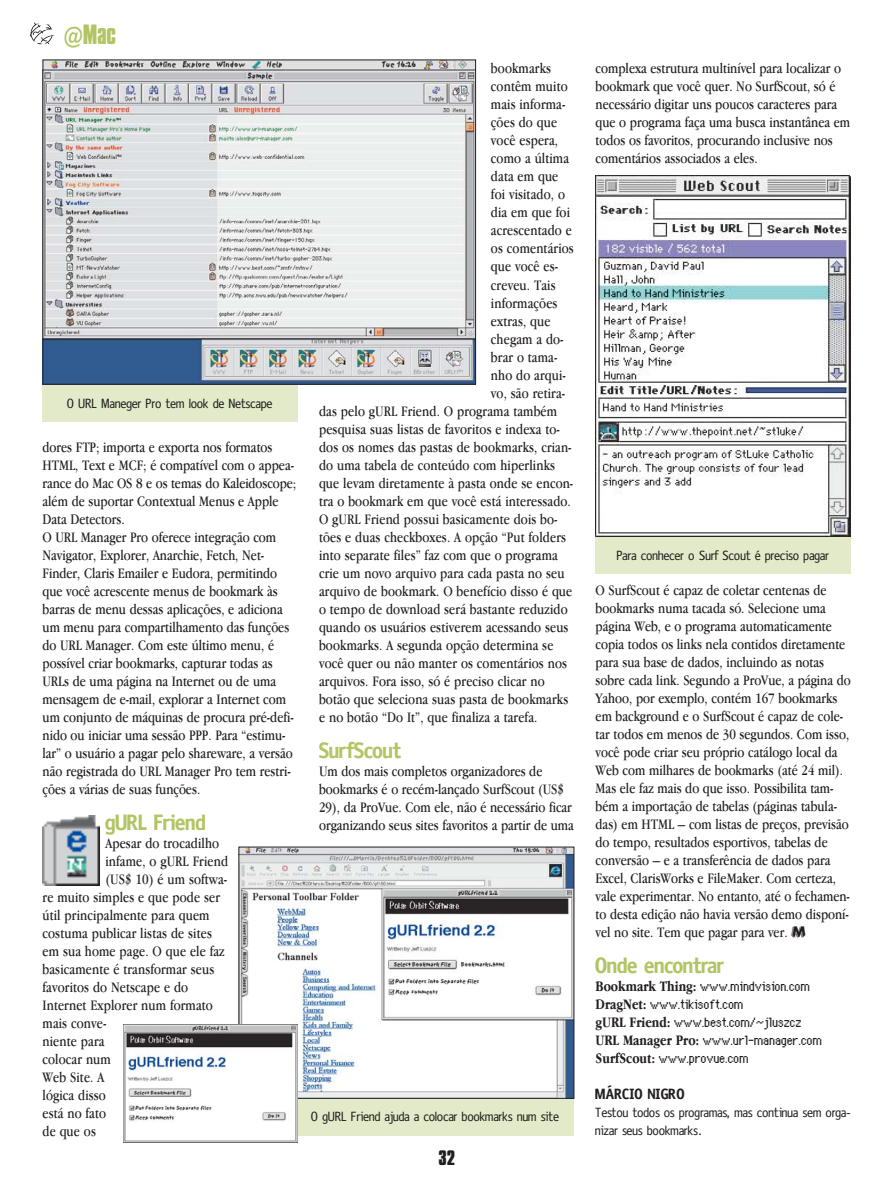
<style>
.page{position:relative;width:893px;height:1190px;background:#fff}
.page>*{position:absolute;margin:0;border:0;box-sizing:border-box;transform-origin:0 0}
.t1{font:700 24px "Compacta BT";color:#b1c564;scale:.8 1}
.t2{font:700 22.5px "Oficina";color:#b1c564}
.t3{font:700 18px "Compacta BT";color:#231f1f}
.t4{font:15px/18px "Macmania Garamond Normal";color:#231f1f}
.t5{font:15px/18px "Genoveva";color:#231f1f}
.t6{font:700 15px "Oficina";letter-spacing:.015em;color:#231f1f}
.t7{font:13.5px/18px "Oficina";color:#231f1f}
.s1{font-family:"Macmania Garamond";font-weight:700}
</style>
<div class="page">
<svg style="left:30px;top:22px;width:25px;height:23px"></svg>
<div style="left:297px;top:1099px;width:277px;height:36px;background:#e3eaca"></div>
<img style="left:240px;top:848px;width:332px;height:248px">
<svg style="left:43px;top:825px;width:57px;height:61px"></svg>
<img style="left:43px;top:815px;width:56px;height:70px">
<img style="left:124px;top:1024px;width:174px;height:118px">
<img style="left:45px;top:62px;width:429px;height:320px">
<div style="left:43px;top:385px;width:255px;height:36px;background:#e3eaca"></div>
<img style="left:595px;top:175px;width:255px;height:362px">
<div style="left:595px;top:537px;width:255px;height:36px;background:#e3eaca"></div>
<h1 class="t1" style="left:64px;top:24px;width:67px">@Mac</h1>
<p class="t7" style="left:68px;top:395px;width:207px">O URL Maneger Pro tem look de Netscape</p>
<p class="t4" style="left:43px;top:439px;width:255px">dores FTP; importa e exporta nos formatos HTML, Text e MCF; é compatível com o appea&shy;rance do Mac OS 8 e os temas do Kaleidoscope; além de suportar Contextual Menus e Apple Data Detectors.<br>O URL Manager Pro oferece integração com Navigator, Explorer, Anarchie, Fetch, Net-Finder, Claris Emailer e Eudora, permitindo que você acrescente menus de bookmark às barras de menu dessas aplicações, e adiciona um menu para compartilhamento das funções do URL Manager. Com este último menu, é possível criar bookmarks, capturar todas as URLs de uma página na Internet ou de uma mensagem de e-mail, explorar a Internet com um conjunto de máquinas de procura pré-defi&shy;nido ou iniciar uma sessão PPP. Para “estimu&shy;lar” o usuário a pagar pelo shareware, a versão não registrada do URL Manager Pro tem restri&shy;ções a várias de suas funções.</p>
<h2 class="t2" style="left:105px;top:814px;width:102px">gURL Friend</h2>
<p class="t4" style="left:105px;top:835px;width:115px">Apesar do trocadilho</p>
<p class="t4" style="left:105px;top:853px;width:124px">infame, o gURL Friend</p>
<p class="t4" style="left:105px;top:871px;width:123px">(US$ 10) é um softwa-</p>
<p class="t4" style="left:43px;top:889px;width:179px">re muito simples e que pode ser</p>
<p class="t4" style="left:43px;top:907px;width:168px">útil principalmente para quem</p>
<p class="t4" style="left:43px;top:925px;width:171px">costuma publicar listas de sites</p>
<p class="t4" style="left:43px;top:943px;width:184px">em sua home page. O que ele faz</p>
<p class="t4" style="left:43px;top:961px;width:173px">basicamente é transformar seus</p>
<p class="t4" style="left:43px;top:979px;width:147px">favoritos do Netscape e do</p>
<p class="t4" style="left:43px;top:997px;width:172px">Internet Explorer num formato</p>
<p class="t4" style="left:43px;top:1015px;width:65px">mais conve-</p>
<p class="t4" style="left:43px;top:1033px;width:63px">niente para</p>
<p class="t4" style="left:43px;top:1051px;width:70px">colocar num</p>
<p class="t4" style="left:43px;top:1069px;width:63px">Web Site. A</p>
<p class="t4" style="left:43px;top:1087px;width:65px">lógica disso</p>
<p class="t4" style="left:43px;top:1105px;width:65px">está no fato</p>
<p class="t4" style="left:43px;top:1123px;width:55px">de que os</p>
<p class="t4" style="left:491px;top:61px;width:62px">bookmarks</p>
<p class="t4" style="left:491px;top:79px;width:78px">contêm muito</p>
<p class="t4" style="left:491px;top:97px;width:76px">mais informa-</p>
<p class="t4" style="left:491px;top:115px;width:68px">ções do que</p>
<p class="t4" style="left:491px;top:133px;width:69px">você espera,</p>
<p class="t4" style="left:491px;top:151px;width:80px">como a última</p>
<p class="t4" style="left:491px;top:169px;width:69px">data em que</p>
<p class="t4" style="left:491px;top:187px;width:75px">foi visitado, o</p>
<p class="t4" style="left:491px;top:205px;width:80px">dia em que foi</p>
<p class="t4" style="left:491px;top:223px;width:82px">acrescentado e</p>
<p class="t4" style="left:491px;top:241px;width:84px">os comentários</p>
<p class="t4" style="left:491px;top:259px;width:69px">que você es-</p>
<p class="t4" style="left:491px;top:277px;width:66px">creveu. Tais</p>
<p class="t4" style="left:491px;top:295px;width:68px">informações</p>
<p class="t4" style="left:491px;top:313px;width:61px">extras, que</p>
<p class="t4" style="left:491px;top:331px;width:74px">chegam a do-</p>
<p class="t4" style="left:491px;top:349px;width:68px">brar o tama-</p>
<p class="t4" style="left:491px;top:367px;width:76px">nho do arqui-</p>
<p class="t4" style="left:491px;top:385px;width:76px">vo, são retira-</p>
<p class="t4" style="left:319px;top:403px;width:240px">das pelo gURL Friend. O programa também</p>
<p class="t4" style="left:319px;top:421px;width:242px">pesquisa suas listas de favoritos e indexa to-</p>
<p class="t4" style="left:319px;top:439px;width:254px">dos os nomes das pastas de bookmarks, crian-</p>
<p class="t4" style="left:319px;top:457px;width:237px">do uma tabela de conteúdo com hiperlinks</p>
<p class="t4" style="left:319px;top:475px;width:255px">que levam diretamente à pasta onde se encon-</p>
<p class="t4" style="left:319px;top:493px;width:253px">tra o bookmark em que você está interessado.</p>
<p class="t4" style="left:319px;top:511px;width:240px">O gURL Friend possui basicamente dois bo-</p>
<p class="t4" style="left:319px;top:529px;width:248px">tões e duas checkboxes. A opção “Put folders</p>
<p class="t4" style="left:319px;top:547px;width:240px">into separate files” faz com que o programa</p>
<p class="t4" style="left:319px;top:565px;width:247px">crie um novo arquivo para cada pasta no seu</p>
<p class="t4" style="left:319px;top:583px;width:255px">arquivo de bookmark. O benefício disso é que</p>
<p class="t4" style="left:319px;top:601px;width:250px">o tempo de download será bastante reduzido</p>
<p class="t4" style="left:319px;top:619px;width:251px">quando os usuários estiverem acessando seus</p>
<p class="t4" style="left:319px;top:637px;width:236px">bookmarks. A segunda opção determina se</p>
<p class="t4" style="left:319px;top:655px;width:249px">você quer ou não manter os comentários nos</p>
<p class="t4" style="left:319px;top:673px;width:227px">arquivos. Fora isso, só é preciso clicar no</p>
<p class="t4" style="left:319px;top:691px;width:251px">botão que seleciona suas pasta de bookmarks</p>
<p class="t4" style="left:319px;top:709px;width:220px">e no botão “Do It”, que finaliza a tarefa.</p>
<h2 class="t2" style="left:319px;top:742px;width:84px">SurfScout</h2>
<p class="t4" style="left:319px;top:763px;width:256px">Um dos mais completos organizadores de bookmarks é o recém-lançado SurfScout (US$ 29), da ProVue. Com ele, não é necessário ficar organizando seus sites favoritos a partir de uma</p>
<p class="t7" style="left:311px;top:1109px;width:249px">O gURL Friend ajuda a colocar bookmarks num site</p>
<p class="t3" style="left:438px;top:1149px;width:18px">32</p>
<p class="t4" style="left:595px;top:61px;width:256px">complexa estrutura multinível para localizar o bookmark que você quer. No SurfScout, só é necessário digitar uns poucos caracteres para que o programa faça uma busca instantânea em todos os favoritos, procurando inclusive nos comentários associados a eles.</p>
<p class="t7" style="left:617px;top:547px;width:214px">Para conhecer o Surf Scout é preciso pagar</p>
<p class="t4" style="left:595px;top:582px;width:257px">O SurfScout é capaz de coletar centenas de bookmarks numa tacada só. Selecione uma página Web, e o programa automaticamente copia todos os links nela contidos diretamente para sua base de dados, incluindo as notas sobre cada link. Segundo a ProVue, a página do Yahoo, por exemplo, contém 167 bookmarks em background e o SurfScout é capaz de cole&shy;tar todos em menos de 30 segundos. Com isso, você pode criar seu próprio catálogo local da Web com milhares de bookmarks (até 24 mil).<br>Mas ele faz mais do que isso. Possibilita tam&shy;bém a importação de tabelas (páginas tabula&shy;das) em HTML – com listas de preços, previsão do tempo, resultados esportivos, tabelas de conversão – e a transferência de dados para Excel, ClarisWorks e FileMaker. Com certeza, vale experimentar. No entanto, até o fechamen&shy;to desta edição não havia versão demo disponí&shy;vel no site. Tem que pagar para ver. µ</p>
<h2 class="t2" style="left:595px;top:958px;width:130px">Onde encontrar</h2>
<p class="t5" style="left:595px;top:977px;width:228px"><span class="s1">Bookmark Thing:</span> www.mindvision.com <span class="s1">DragNet:</span> www.tikisoft.com<br><span class="s1">gURL Friend:</span> www.best.com/~jluszcz <span class="s1">URL Manager Pro:</span> www.url-manager.com <span class="s1">SurfScout:</span> www.provue.com</p>
<p class="t6" style="left:595px;top:1089px;width:91px">MÁRCIO NIGRO</p>
<p class="t7" style="left:595px;top:1105px;width:257px">Testou todos os programas, mas continua sem orga&shy;nizar seus bookmarks.</p>
</div>
